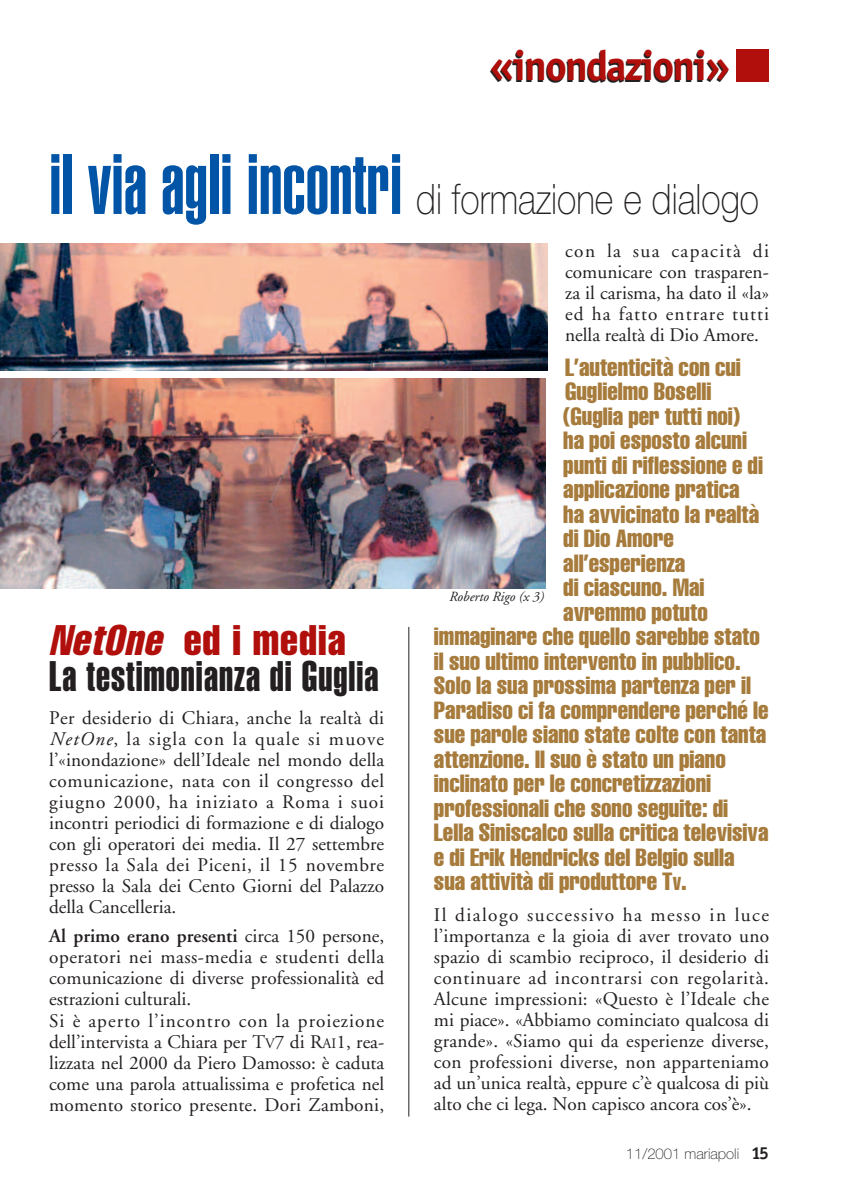
<style>
.page{position:relative;width:844px;height:1191px;background:#fff}
.page>*{position:absolute;margin:0;border:0;box-sizing:border-box;transform-origin:0 0}
.t1{font:100 42px "Helvetica Neue";color:#231f20;scale:.85 1}
.t2{font:42px "Helvetica Extra Compressed";letter-spacing:.025em;color:#231f20}
.t3{font:extra-condensed 42px "Helvetica";letter-spacing:.025em;color:#b00f0b}
.t4{font:700 42px "Officina Sans";letter-spacing:-.04em;color:#b00f0b}
.t5{font:extra-condensed 24.5px "Helvetica";color:#a67b3c}
.t6{font:19.25px/21px "Adobe Garamond";color:#231f20;text-align:justify}
.t7{font:100 14.88px "Helvetica Neue";color:#231f20}
.t8{font:italic 14px "Adobe Garamond";color:#231f20}
.s1{font-family:"Helvetica";font-weight:900;font-stretch:extra-condensed;font-size:84px;color:#0154a6}
.s2{font-style:italic}
.s3{font-weight:600}
.s4{font-size:14.35px}
.s5{font-size:18.38px}
.s6{font-family:"Officina Sans";font-weight:700;font-size:17.5px}
</style>
<div class="page">
<hr style="left:408px;top:627px;width:1px;height:489px;background:#231f20">
<img style="left:0;top:243px;width:547px;height:127px">
<img style="left:0;top:379px;width:545px;height:209px">
<div style="left:736px;top:50px;width:32px;height:32px;background:#b00f0b"></div>
<h1 class="t4" style="left:489px;top:50px;width:242px">«inondazioni»</h1>
<h1 class="t1" style="left:49px;top:184px;width:836px"><span class="s1">il via agli incontri</span> di formazione e dialogo</h1>
<h1 class="t3" style="left:49px;top:625px;width:298px"><span class="s2">NetOne</span> ed i media</h1>
<h1 class="t2" style="left:49px;top:661px;width:331px">La testimonianza di Guglia</h1>
<p class="t6" style="left:49px;top:709px;width:336px">Per desiderio di Chiara, anche la realtà di <span class="s2">NetOne</span>, la sigla con la quale si muove l’«inondazione» dell’Ideale nel mondo della comunicazione, nata con il congresso del giugno 2000, ha iniziato a Roma i suoi incontri periodici di formazione e di dialogo con gli operatori dei media. Il 27 settembre presso la Sala dei Piceni, il 15 novembre presso la Sala dei Cento Giorni del Palazzo della Cancelleria.</p>
<p class="t6" style="left:49px;top:927px;width:336px;text-align:left"><span class="s3">Al primo erano presenti</span> circa 150 persone, operatori nei mass-media e studenti della comunicazione di diverse professionalità ed estrazioni culturali.<br>Si è aperto l’incontro con la proiezione dell’intervista a Chiara per T<span class="s4">V</span>7 di R<span class="s4">AI</span>1, rea&shy;lizzata nel 2000 da Piero Damosso: è caduta come una parola attualissima e profetica nel momento storico presente. Dori Zamboni,</p>
<p class="t6" style="left:565px;top:242px;width:205px">con la sua capacità di comunicare con trasparen&shy;za il carisma, ha dato il «la» ed ha fatto entrare tutti nella realtà di Dio Amore.</p>
<p class="t5" style="left:565px;top:358px;width:177px">L’autenticità con cui</p>
<p class="t5" style="left:565px;top:382px;width:148px">Guglielmo Boselli</p>
<p class="t5" style="left:563px;top:407px;width:178px">(Guglia per tutti noi)</p>
<p class="t5" style="left:563px;top:431px;width:185px">ha poi esposto alcuni</p>
<p class="t5" style="left:563px;top:456px;width:201px">punti di riflessione e di</p>
<p class="t5" style="left:563px;top:480px;width:178px">applicazione pratica</p>
<p class="t5" style="left:563px;top:505px;width:197px">ha avvicinato la realtà</p>
<p class="t5" style="left:563px;top:529px;width:112px">di Dio Amore</p>
<p class="t5" style="left:563px;top:554px;width:124px">all’esperienza</p>
<p class="t5" style="left:563px;top:578px;width:143px">di ciascuno. Mai</p>
<p class="t5" style="left:563px;top:603px;width:146px">avremmo potuto</p>
<p class="t5" style="left:434px;top:627px;width:327px">immaginare che quello sarebbe stato</p>
<p class="t5" style="left:434px;top:652px;width:308px">il suo ultimo intervento in pubblico.</p>
<p class="t5" style="left:434px;top:676px;width:318px">Solo la sua prossima partenza per il</p>
<p class="t5" style="left:434px;top:701px;width:336px">Paradiso ci fa comprendere perché le</p>
<p class="t5" style="left:434px;top:725px;width:334px">sue parole siano state colte con tanta</p>
<p class="t5" style="left:434px;top:750px;width:293px">attenzione. Il suo è stato un piano</p>
<p class="t5" style="left:434px;top:774px;width:279px">inclinato per le concretizzazioni</p>
<p class="t5" style="left:434px;top:799px;width:296px">professionali che sono seguite: di</p>
<p class="t5" style="left:434px;top:823px;width:336px">Lella Siniscalco sulla critica televisiva</p>
<p class="t5" style="left:434px;top:848px;width:302px">e di Erik Hendricks del Belgio sulla</p>
<p class="t5" style="left:434px;top:872px;width:254px">sua attività di produttore T<span class="s5">V</span>.</p>
<p class="t6" style="left:434px;top:906px;width:336px">Il dialogo successivo ha messo in luce l’importanza e la gioia di aver trovato uno spazio di scambio reciproco, il desiderio di continuare ad incontrarsi con regolarità.<br>Alcune impressioni: «Questo è l’Ideale che mi piace». «Abbiamo cominciato qualcosa di grande». «Siamo qui da esperienze diverse, con professioni diverse, non apparteniamo ad un’unica realtà, eppure c’è qualcosa di più alto che ci lega. Non capisco ancora cos’è».</p>
<p class="t8" style="left:448px;top:591px;width:96px">Roberto Rigo (x 3)</p>
<p class="t7" style="left:625px;top:1148px;width:145px">11/2001 mariapoli <span class="s6">15</span></p>
</div>
